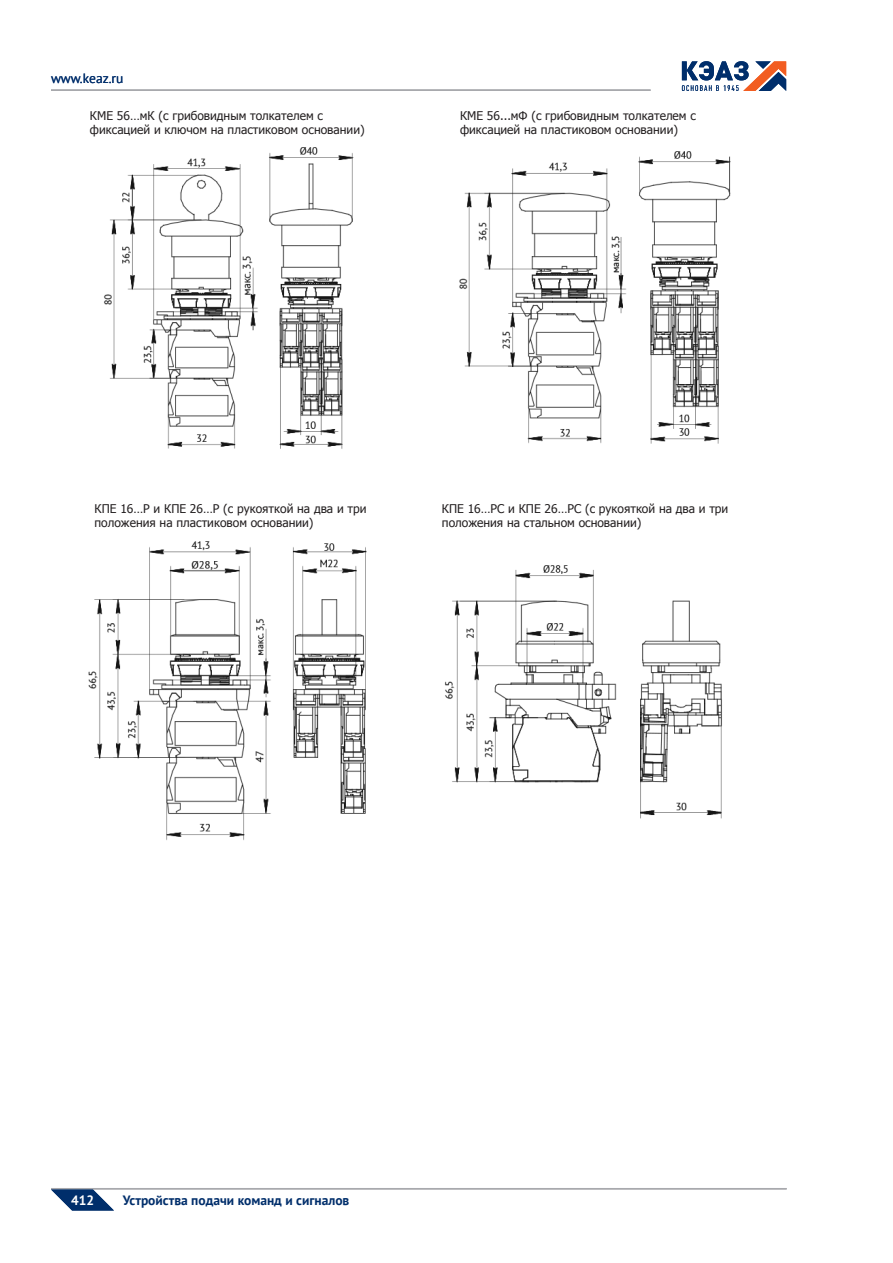
<style>
.page{position:relative;width:893px;height:1263px;background:#fff}
.page>*{position:absolute;margin:0;border:0;box-sizing:border-box;transform-origin:0 0}
.t1{font:700 13.5px "PT Sans";color:#002e6b}
.t2{font:13.5px "PT Sans";color:#002e6b}
.t3{font:700 13.5px "PT Sans";color:#fff}
.t4{font:12px/14.4px "Tahoma";color:#231f20}
</style>
<div class="page">
<hr style="left:51px;top:1188px;width:736px;height:1px;background:#a8a9ad">
<svg style="left:682px;top:61px;width:104px;height:30px"></svg>
<hr style="left:51px;top:89px;width:600px;height:2px;background:#a8a9ad">
<svg style="left:51px;top:1189px;width:63px;height:21px"></svg>
<img style="left:88px;top:147px;width:643px;height:693px">
<p class="t2" style="left:51px;top:69px;width:74px">www.keaz.ru</p>
<p class="t4" style="left:90px;top:108px;width:276px">КМЕ 56…мК (с грибовидным толкателем с фиксацией и ключом на пластиковом основании)</p>
<p class="t4" style="left:460px;top:108px;width:237px">КМЕ 56...мФ (с грибовидным толкателем с фиксацией на пластиковом основании)</p>
<p class="t4" style="left:95px;top:501px;width:274px">КПЕ 16…Р и КПЕ 26…Р (с рукояткой на два и три положения на пластиковом основании)</p>
<p class="t4" style="left:442px;top:501px;width:288px">КПЕ 16…РС и КПЕ 26…РС (с рукояткой на два и три положения на стальном основании)</p>
<p class="t3" style="left:71px;top:1191px;width:24px">412</p>
<p class="t1" style="left:123px;top:1191px;width:228px">Устройства подачи команд и сигналов</p>
</div>
